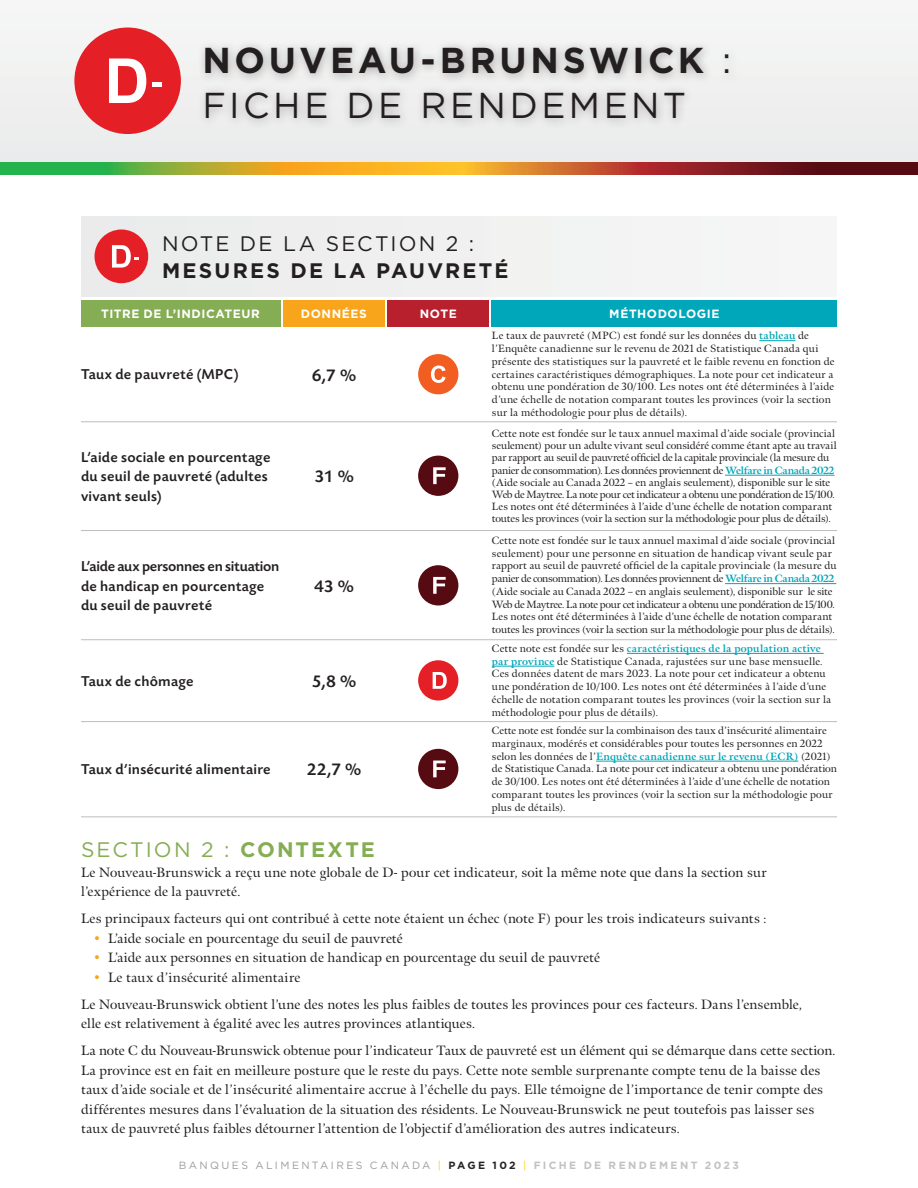
<style>
.page{position:relative;width:918px;height:1188px;background:#fff}
.page>*{position:absolute;margin:0;border:0;box-sizing:border-box;transform-origin:0 0}
.t1{font:700 36px/45px "Gotham";letter-spacing:.1em;color:#231f20}
.t2{font:700 21px "Gotham";letter-spacing:.105em;color:#231f20}
.t3{font:21px "Gotham";letter-spacing:.105em;color:#85ad53}
.t4{font:21px "Gotham";letter-spacing:.105em;color:#231f20}
.t5{font:500 18px "Today SB";color:#231f20}
.t6{font:500 15px/19.5px "Today SB";letter-spacing:.015em;color:#231f20}
.t7{font:13.5px/19.5px "Meno";letter-spacing:.015em;color:#231f20}
.t8{font:700 12px "Gotham";letter-spacing:.05em;color:#fff}
.t9{font:10.5px/12.8px "Meno";letter-spacing:.01em;color:#231f20}
.t10{font:10.5px "Gotham";letter-spacing:.225em;color:#9e9b9b}
.s1{font-weight:400}
.s2{font-weight:700;color:#00a6b9}
.s3{font-weight:700}
.s4{color:#f9a51b}
.s5{color:#fed304}
.s6{font-weight:700;color:#252323}
.s7{font-weight:700;color:#c1c2c4}
</style>
<div class="page">
<div style="left:0;top:0;width:918px;height:162px;background:#f1f1f1"></div>
<svg style="left:0;top:162px;width:918px;height:12px;background:#9f762b"></svg>
<div style="left:81px;top:216px;width:756px;height:81px;background:#f0f0f0"></div>
<div style="left:95px;top:230px;width:53px;height:53px;background:#e41f25;border-radius:50%"></div>
<svg style="left:112px;top:245px;width:27px;height:23px"></svg>
<div style="left:418px;top:354px;width:40px;height:40px;background:#f25d21;border-radius:50%"></div>
<svg style="left:431px;top:366px;width:15px;height:17px"></svg>
<div style="left:418px;top:660px;width:40px;height:41px;background:#e41f25;border-radius:50%"></div>
<svg style="left:433px;top:672px;width:14px;height:17px"></svg>
<hr style="left:81px;top:421px;width:756px;height:1px;background:#bcbdc0">
<hr style="left:81px;top:530px;width:756px;height:1px;background:#bcbdc0">
<hr style="left:81px;top:639px;width:756px;height:1px;background:#bcbdc0">
<hr style="left:81px;top:721px;width:756px;height:1px;background:#bcbdc0">
<hr style="left:81px;top:816px;width:756px;height:1px;background:#bcbdc0">
<div style="left:418px;top:456px;width:40px;height:40px;background:#550b11;border-radius:50%"></div>
<svg style="left:433px;top:467px;width:13px;height:17px"></svg>
<div style="left:418px;top:565px;width:40px;height:40px;background:#550b11;border-radius:50%"></div>
<svg style="left:433px;top:577px;width:13px;height:17px"></svg>
<div style="left:418px;top:749px;width:40px;height:40px;background:#550b11;border-radius:50%"></div>
<svg style="left:433px;top:761px;width:13px;height:16px"></svg>
<div style="left:197px;top:39px;width:543px;height:90px;background:#231f20;opacity:.35"></div>
<div style="left:74px;top:28px;width:107px;height:106px;background:#e41f25;border-radius:50%"></div>
<svg style="left:109px;top:59px;width:37px;height:44px"></svg>
<div style="left:152px;top:82px;width:10px;height:5px;background:#fff"></div>
<hr style="left:725px;top:475px;width:110px;height:1px;background:#00a6b9">
<hr style="left:725px;top:583px;width:111px;height:1px;background:#00a6b9">
<hr style="left:627px;top:653px;width:197px;height:1px;background:#00a6b9">
<hr style="left:492px;top:666px;width:62px;height:1px;background:#00a6b9">
<hr style="left:596px;top:761px;width:202px;height:1px;background:#00a6b9">
<div style="left:492px;top:300px;width:345px;height:27px;background:#00a6b9"></div>
<div style="left:81px;top:300px;width:199px;height:27px;background:#85ad53"></div>
<div style="left:283px;top:300px;width:102px;height:27px;background:#f9a51b"></div>
<div style="left:388px;top:300px;width:101px;height:27px;background:#b9202e"></div>
<hr style="left:759px;top:340px;width:36px;height:1px;background:#00a6b9">
<h1 class="t1" style="left:202px;top:37px;width:530px">NOUVEAU-BRUNSWICK <span class="s1">:<br>FICHE DE RENDEMENT</span></h1>
<h2 class="t4" style="left:162px;top:231px;width:314px">NOTE DE LA SECTION 2 :</h2>
<h2 class="t2" style="left:162px;top:257px;width:348px">MESURES DE LA PAUVRETÉ</h2>
<p class="t8" style="left:101px;top:306px;width:160px">TITRE DE L’INDICATEUR</p>
<p class="t8" style="left:301px;top:306px;width:67px">DONNÉES</p>
<p class="t8" style="left:420px;top:306px;width:38px">NOTE</p>
<p class="t8" style="left:609px;top:306px;width:112px">MÉTHODOLOGIE</p>
<p class="t9" style="left:492px;top:329px;width:344px">Le taux de pauvreté (MPC) est fondé sur les données du <span class="s2">tableau</span> de l’Enquête canadienne sur le revenu de 2021 de Statistique Canada qui présente des statistiques sur la pauvreté et le faible revenu en fonction de certaines caractéristiques démographiques. La note pour cet indicateur a obtenu une pondération de 30/100. Les notes ont été déterminées à l’aide d’une échelle de notation comparant toutes les provinces (voir la section sur la méthodologie pour plus de détails).</p>
<h3 class="t5" style="left:312px;top:365px;width:46px">6,7 %</h3>
<h3 class="t6" style="left:81px;top:365px;width:159px">Taux de pauvreté (MPC)</h3>
<h3 class="t6" style="left:81px;top:448px;width:191px">L’aide sociale en pourcentage du seuil de pauvreté (adultes vivant seuls)</h3>
<h3 class="t6" style="left:81px;top:557px;width:200px">L’aide aux personnes en situation de handicap en pourcentage du seuil de pauvreté</h3>
<h3 class="t6" style="left:81px;top:672px;width:114px">Taux de chômage</h3>
<h3 class="t5" style="left:314px;top:467px;width:41px">31 %</h3>
<h3 class="t5" style="left:314px;top:576px;width:41px">43 %</h3>
<h3 class="t5" style="left:312px;top:671px;width:46px">5,8 %</h3>
<h3 class="t6" style="left:81px;top:760px;width:191px">Taux d’insécurité alimentaire</h3>
<h3 class="t5" style="left:307px;top:760px;width:56px">22,7 %</h3>
<p class="t9" style="left:492px;top:427px;width:346px;line-height:12.1px">Cette note est fondée sur le taux annuel maximal d’aide sociale (provincial seulement) pour un adulte vivant seul considéré comme étant apte au travail par rapport au seuil de pauvreté officiel de la capitale provinciale (la mesure du panier de consommation). Les données proviennent de <span class="s2">Welfare in Canada 2022 </span>(Aide sociale au Canada 2022 – en anglais seulement), disponible sur le site Web de Maytree. La note pour cet indicateur a obtenu une pondération de 15/100.<br>Les notes ont été déterminées à l’aide d’une échelle de notation comparant toutes les provinces (voir la section sur la méthodologie pour plus de détails).</p>
<p class="t9" style="left:492px;top:534px;width:346px">Cette note est fondée sur le taux annuel maximal d’aide sociale (provincial seulement) pour une personne en situation de handicap vivant seule par rapport au seuil de pauvreté officiel de la capitale provinciale (la mesure du panier de consommation). Les données proviennent de <span class="s2">Welfare in Canada 2022 </span>(Aide sociale au Canada 2022 – en anglais seulement), disponible sur le site Web de Maytree. La note pour cet indicateur a obtenu une pondération de 15/100.<br>Les notes ont été déterminées à l’aide d’une échelle de notation comparant toutes les provinces (voir la section sur la méthodologie pour plus de détails).</p>
<p class="t9" style="left:492px;top:642px;width:341px">Cette note est fondée sur les <span class="s2">caractéristiques de la population active par province</span> de Statistique Canada, rajustées sur une base mensuelle.<br>Ces données datent de mars 2023. La note pour cet indicateur a obtenu une pondération de 10/100. Les notes ont été déterminées à l’aide d’une échelle de notation comparant toutes les provinces (voir la section sur la méthodologie pour plus de détails).</p>
<p class="t9" style="left:492px;top:724px;width:347px">Cette note est fondée sur la combinaison des taux d’insécurité alimentaire marginaux, modérés et considérables pour toutes les personnes en 2022 selon les données de l’<span class="s2">Enquête canadienne sur le revenu (ECR)</span> (2021) de Statistique Canada. La note pour cet indicateur a obtenu une pondération de 30/100. Les notes ont été déterminées à l’aide d’une échelle de notation comparant toutes les provinces (voir la section sur la méthodologie pour plus de détails).</p>
<h2 class="t3" style="left:81px;top:837px;width:295px">SECTION 2 : <span class="s3">CONTEXTE</span></h2>
<p class="t7" style="left:81px;top:863px;width:687px">Le Nouveau-Brunswick a reçu une note globale de D- pour cet indicateur, soit la même note que dans la section sur l’expérience de la pauvreté.</p>
<p class="t7" style="left:81px;top:909px;width:687px">Les principaux facteurs qui ont contribué à cette note étaient un échec (note F) pour les trois indicateurs suivants :</p>
<p class="t7" style="left:94px;top:929px;width:310px"><span class="s4">•</span> L’aide sociale en pourcentage du seuil de pauvreté</p>
<p class="t7" style="left:94px;top:948px;width:507px"><span class="s4">•</span> L’aide aux personnes en situation de handicap en pourcentage du seuil de pauvreté</p>
<p class="t7" style="left:81px;top:964px;width:722px;line-height:27px;text-indent:14px"><span class="s4">•</span> Le taux d’insécurité alimentaire<br>Le Nouveau-Brunswick obtient l’une des notes les plus faibles de toutes les provinces pour ces facteurs. Dans l’ensemble,</p>
<p class="t7" style="left:81px;top:1010px;width:756px;line-height:27px">elle est relativement à égalité avec les autres provinces atlantiques.<br>La note C du Nouveau-Brunswick obtenue pour l’indicateur Taux de pauvreté est un élément qui se démarque dans cette section.</p>
<p class="t7" style="left:81px;top:1061px;width:744px">La province est en fait en meilleure posture que le reste du pays. Cette note semble surprenante compte tenu de la baisse des taux d’aide sociale et de l’insécurité alimentaire accrue à l’échelle du pays. Elle témoigne de l’importance de tenir compte des différentes mesures dans l’évaluation de la situation des résidents. Le Nouveau-Brunswick ne peut toutefois pas laisser ses taux de pauvreté plus faibles détourner l’attention de l’objectif d’amélioration des autres indicateurs.</p>
<p class="t10" style="left:179px;top:1159px;width:562px">BANQUES ALIMENTAIRES CANADA <span class="s5">|</span> <span class="s6">PAGE 102</span> <span class="s5">|</span> <span class="s7">FICHE DE RENDEMENT 2023</span></p>
</div>
